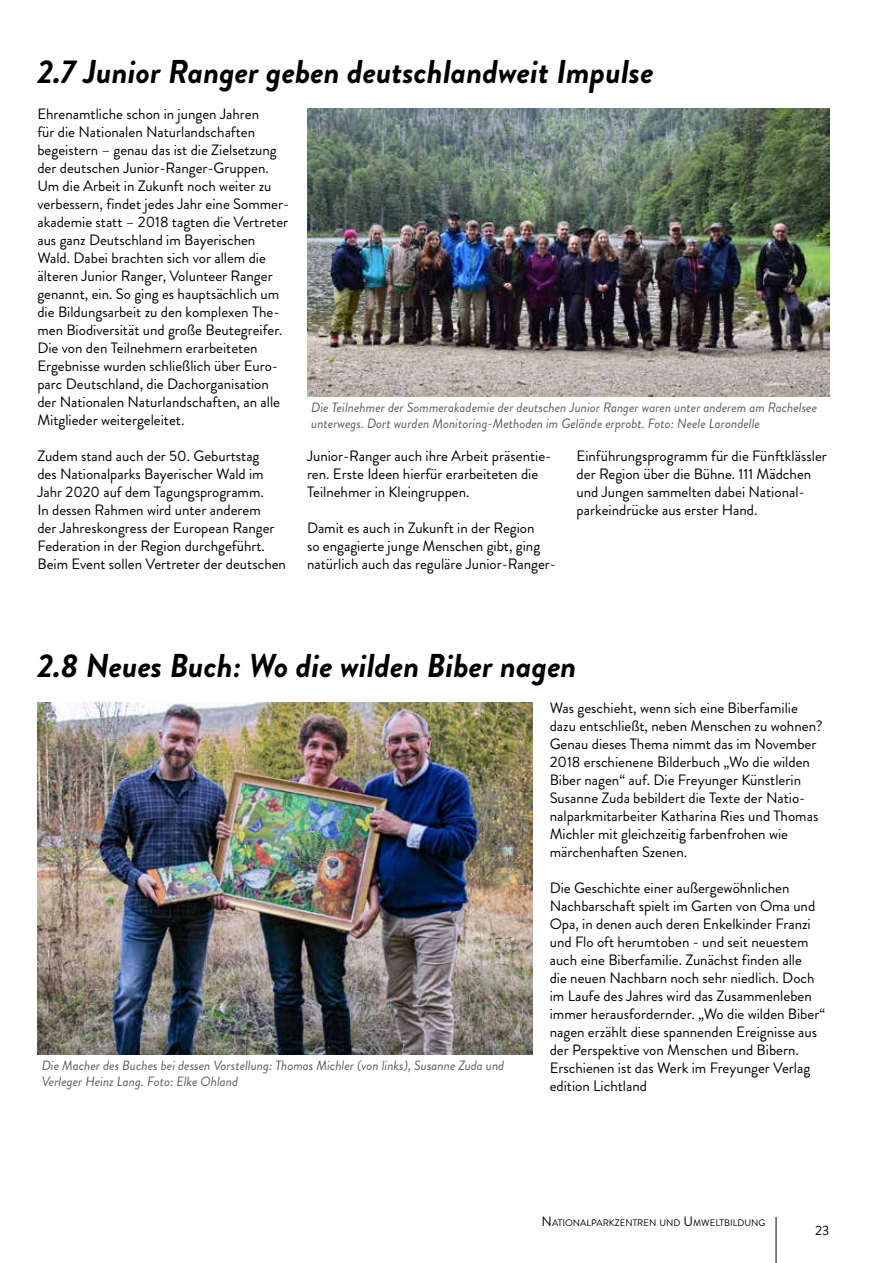
<style>
.page{position:relative;width:893px;height:1263px;background:#fff}
.page>*{position:absolute;margin:0;border:0;box-sizing:border-box;transform-origin:0 0}
.t1{font:italic 700 33px "Brandon Grotesque";color:#000}
.t2{font:15px/18px "Brandon Grotesque";color:#000}
.t3{font:italic 13.5px/16.2px "Brandon Grotesque";color:#605d5a}
.t4{font:13.5px "Brandon Grotesque";color:#000}
.t5{font:9.45px "Brandon Grotesque";color:#000}
.s1{font-size:13.5px}
</style>
<div class="page">
<hr style="left:776px;top:1217px;width:1px;height:46px;background:#000">
<img style="left:307px;top:108px;width:522px;height:288px">
<img style="left:37px;top:702px;width:496px;height:353px">
<h2 class="t1" style="left:37px;top:48px;width:618px">2.7 Junior Ranger geben deutschlandweit Impulse</h2>
<p class="t2" style="left:37px;top:105px;width:253px">Ehrenamtliche schon in jungen Jahren<br>für die Nationalen Naturlandschaften begeistern – genau das ist die Zielsetzung der deutschen Junior-Ranger-Gruppen.<br>Um die Arbeit in Zukunft noch weiter zu verbessern, findet jedes Jahr eine Sommer&shy;akademie statt – 2018 tagten die Vertreter aus ganz Deutschland im Bayerischen Wald. Dabei brachten sich vor allem die älteren Junior Ranger, Volunteer Ranger genannt, ein. So ging es hauptsächlich um die Bildungsarbeit zu den komplexen The&shy;men Biodiversität und große Beutegreifer.<br>Die von den Teilnehmern erarbeiteten Ergebnisse wurden schließlich über Euro&shy;parc Deutschland, die Dachorganisation der Nationalen Naturlandschaften, an alle Mitglieder weitergeleitet.</p>
<p class="t2" style="left:37px;top:447px;width:224px">Zudem stand auch der 50. Geburtstag</p>
<p class="t2" style="left:307px;top:447px;width:246px">Junior-Ranger auch ihre Arbeit präsentie-</p>
<p class="t2" style="left:577px;top:447px;width:252px">Einführungsprogramm für die Fünftklässler</p>
<p class="t2" style="left:37px;top:465px;width:228px">des Nationalparks Bayerischer Wald im</p>
<p class="t2" style="left:307px;top:465px;width:233px">ren. Erste Ideen hierfür erarbeiteten die</p>
<p class="t2" style="left:577px;top:465px;width:236px">der Region über die Bühne. 111 Mädchen</p>
<p class="t2" style="left:37px;top:483px;width:228px">Jahr 2020 auf dem Tagungsprogramm.</p>
<p class="t2" style="left:307px;top:483px;width:164px">Teilnehmer in Kleingruppen.</p>
<p class="t2" style="left:577px;top:483px;width:230px">und Jungen sammelten dabei National-</p>
<p class="t2" style="left:37px;top:501px;width:225px">In dessen Rahmen wird unter anderem</p>
<p class="t2" style="left:577px;top:501px;width:182px">parkeindrücke aus erster Hand.</p>
<p class="t2" style="left:37px;top:519px;width:239px">der Jahreskongress der European Ranger</p>
<p class="t2" style="left:307px;top:519px;width:229px">Damit es auch in Zukunft in der Region</p>
<p class="t2" style="left:37px;top:537px;width:229px">Federation in der Region durchgeführt.</p>
<p class="t2" style="left:307px;top:537px;width:235px">so engagierte junge Menschen gibt, ging</p>
<p class="t2" style="left:37px;top:555px;width:250px">Beim Event sollen Vertreter der deutschen</p>
<p class="t2" style="left:307px;top:555px;width:251px">natürlich auch das reguläre Junior-Ranger-</p>
<p class="t3" style="left:311px;top:399px;width:507px">Die Teilnehmer der Sommerakademie der deutschen Junior Ranger waren unter anderem am Rachelsee unterwegs. Dort wurden Monitoring-Methoden im Gelände erprobt. Foto: Neele Larondelle</p>
<h2 class="t1" style="left:37px;top:642px;width:541px">2.8 Neues Buch: Wo die wilden Biber nagen</h2>
<p class="t2" style="left:550px;top:699px;width:274px">Was geschieht, wenn sich eine Biberfamilie dazu entschließt, neben Menschen zu wohnen?<br>Genau dieses Thema nimmt das im November 2018 erschienene Bilderbuch „Wo die wilden Biber nagen“ auf. Die Freyunger Künstlerin Susanne Zuda bebildert die Texte der Natio&shy;nalparkmitarbeiter Katharina Ries und Thomas Michler mit gleichzeitig farbenfrohen wie märchenhaften Szenen.</p>
<p class="t2" style="left:550px;top:879px;width:277px">Die Geschichte einer außergewöhnlichen Nachbarschaft spielt im Garten von Oma und Opa, in denen auch deren Enkelkinder Franzi und Flo oft herumtoben - und seit neuestem auch eine Biberfamilie. Zunächst finden alle<br>die neuen Nachbarn noch sehr niedlich. Doch im Laufe des Jahres wird das Zusammenleben immer herausfordernder. „Wo die wilden Biber“ nagen erzählt diese spannenden Ereignisse aus der Perspektive von Menschen und Bibern.<br>Erschienen ist das Werk im Freyunger Verlag edition Lichtland</p>
<p class="t3" style="left:42px;top:1058px;width:464px">Die Macher des Buches bei dessen Vorstellung: Thomas Michler (von links), Susanne Zuda und<br>Verleger Heinz Lang. Foto: Elke Ohland</p>
<p class="t5" style="left:542px;top:1216px;width:225px"><span class="s1">N</span>ATIONALPARKZENTREN UND <span class="s1">U</span>MWELTBILDUNG</p>
<p class="t4" style="left:815px;top:1221px;width:16px">23</p>
</div>
